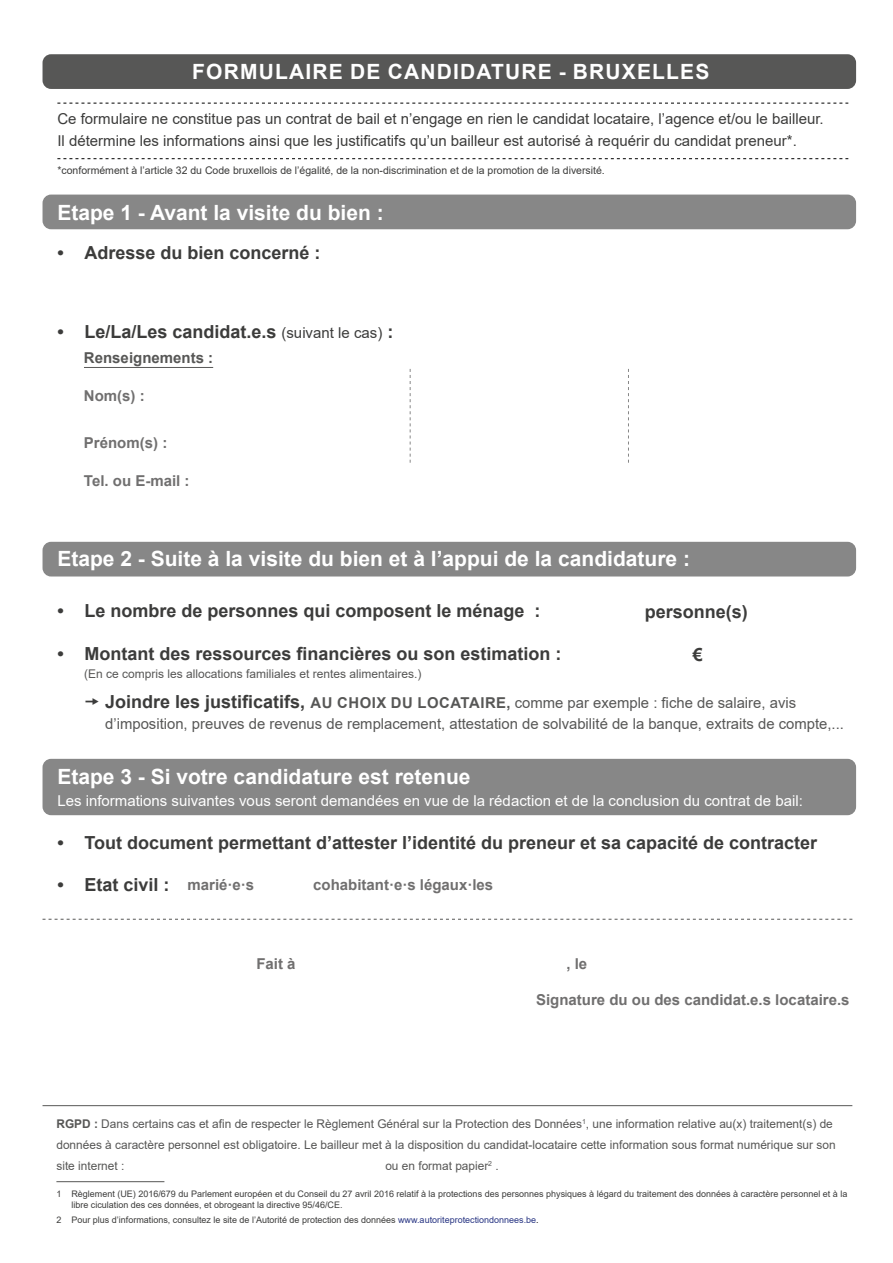
<style>
.page{position:relative;width:893px;height:1263px;background:#fff}
.page>*{position:absolute;margin:0;border:0;box-sizing:border-box;transform-origin:0 0}
.t1{font:700 21px "Arial";color:#fff}
.t2{font:700 21px "Arial";letter-spacing:.055em;color:#fff}
.t3{font:700 18px "Arial";color:#3c3c3b}
.t4{font:15px/22.2px "Arial";color:#3c3c3b}
.t5{font:15px/21px "Arial";color:#575756}
.t6{font:700 15px "Arial";color:#706f6f}
.t7{font:15px "Arial";color:#fff}
.t8{font:700 15px "Arial";color:#575756}
.t9{font:12px/21px "Arial";color:#575756}
.t10{font:10.5px "Arial";color:#3c3c3b}
.t11{font:9px/10.8px "Arial";color:#3c3c3b}
.s1{font-weight:400;font-size:15px}
.s2{font-weight:700;font-size:18px;color:#3c3c3b}
.s3{font-weight:700}
.s4{color:#283583}
.s5{color:#000}
</style>
<div class="page">
<div style="left:43px;top:195px;width:813px;height:34px;background:#878787;border-radius:9px"></div>
<div style="left:43px;top:54px;width:813px;height:35px;background:#575756;border-radius:9px"></div>
<div style="left:43px;top:542px;width:813px;height:34px;background:#878787;border-radius:9px"></div>
<div style="left:43px;top:759px;width:813px;height:56px;background:#878787;border-radius:9px"></div>
<hr style="left:84px;top:367px;width:129px;height:1px;background:#575756">
<svg style="left:57px;top:103px;width:791px;height:1px"></svg>
<svg style="left:57px;top:158px;width:791px;height:1px"></svg>
<hr style="left:56px;top:1181px;width:108px;height:1px;background:#575756">
<hr style="left:43px;top:1105px;width:809px;height:1px;background:#575756">
<svg style="left:43px;top:919px;width:809px;height:1px"></svg>
<svg style="left:410px;top:369px;width:1px;height:94px"></svg>
<svg style="left:628px;top:369px;width:1px;height:94px"></svg>
<h1 class="t2" style="left:192px;top:57px;width:518px">FORMULAIRE DE CANDIDATURE - BRUXELLES</h1>
<p class="t4" style="left:57px;top:107px;width:768px">Ce formulaire ne constitue pas un contrat de bail et n’engage en rien le candidat locataire, l’agence et/ou le bailleur.<br>Il détermine les informations ainsi que les justificatifs qu’un bailleur est autorisé à requérir du candidat preneur*.</p>
<p class="t10" style="left:57px;top:163px;width:549px">*conformément à l’article 32 du Code bruxellois de l’égalité, de la non-discrimination et de la promotion de la diversité.</p>
<h1 class="t1" style="left:57px;top:197px;width:328px">Etape 1 - Avant la visite du bien :</h1>
<h2 class="t3" style="left:57px;top:240px;width:265px">• Adresse du bien concerné :</h2>
<h2 class="t3" style="left:57px;top:319px;width:337px">• Le/La/Les candidat.e.s <span class="s1">(suivant le cas)</span> :</h2>
<p class="t8" style="left:84px;top:347px;width:131px">Renseignements :</p>
<p class="t6" style="left:84px;top:385px;width:62px">Nom(s) :</p>
<p class="t6" style="left:84px;top:432px;width:85px">Prénom(s) :</p>
<p class="t6" style="left:84px;top:470px;width:107px">Tel. ou E-mail :</p>
<h1 class="t1" style="left:57px;top:544px;width:634px">Etape 2 - Suite à la visite du bien et à l’appui de la candidature :</h1>
<h2 class="t3" style="left:57px;top:598px;width:485px">• Le nombre de personnes qui composent le ménage :</h2>
<h2 class="t3" style="left:57px;top:641px;width:506px">• Montant des ressources financières ou son estimation :</h2>
<h2 class="t3" style="left:693px;top:642px;width:12px">€</h2>
<h2 class="t3" style="left:645px;top:599px;width:105px">personne(s)</h2>
<p class="t9" style="left:84px;top:663px;width:339px">(En ce compris les allocations familiales et rentes alimentaires.)</p>
<p class="t5" style="left:105px;top:692px;width:740px"><span class="s2">Joindre les justificatifs,</span> <span class="s3">AU CHOIX DU LOCATAIRE,</span> comme par exemple : fiche de salaire, avis d’imposition, preuves de revenus de remplacement, attestation de solvabilité de la banque, extraits de compte,...</p>
<h1 class="t1" style="left:57px;top:761px;width:415px">Etape 3 - Si votre candidature est retenue</h1>
<p class="t7" style="left:57px;top:790px;width:747px">Les informations suivantes vous seront demandées en vue de la rédaction et de la conclusion du contrat de bail:</p>
<h2 class="t3" style="left:57px;top:830px;width:761px">• Tout document permettant d’attester l’identité du preneur et sa capacité de contracter</h2>
<h2 class="t3" style="left:57px;top:871px;width:114px">• Etat civil :</h2>
<p class="t6" style="left:188px;top:874px;width:68px">marié·e·s</p>
<p class="t6" style="left:313px;top:874px;width:182px">cohabitant·e·s légaux·les</p>
<p class="t6" style="left:256px;top:953px;width:41px">Fait à</p>
<p class="t6" style="left:566px;top:953px;width:22px">, le</p>
<p class="t6" style="left:536px;top:989px;width:315px">Signature du ou des candidat.e.s locataire.s</p>
<p class="t9" style="left:56px;top:1113px;width:781px"><span class="s3">RGPD :</span> Dans certains cas et afin de respecter le Règlement Général sur la Protection des Données<sup>1</sup>, une information relative au(x) traitement(s) de données à caractère personnel est obligatoire. Le bailleur met à la disposition du candidat-locataire cette information sous format numérique sur son site internet :</p>
<p class="t9" style="left:385px;top:1155px;width:115px">ou en format papier<sup>2</sup> .</p>
<p class="t11" style="left:71px;top:1188px;width:777px;text-indent:-15px">1 Règlement (UE) 2016/679 du Parlement européen et du Conseil du 27 avril 2016 relatif à la protections des personnes physiques à légard du traitement des données à caractère personnel et à la libre ciculation des ces données, et obrogeant la directive 95/46/CE.</p>
<p class="t11" style="left:56px;top:1214px;width:484px">2 Pour plus d’informations, consultez le site de l’Autorité de protection des données <span class="s4">www.autoriteprotectiondonnees.be</span><span class="s5">.</span></p>
</div>
